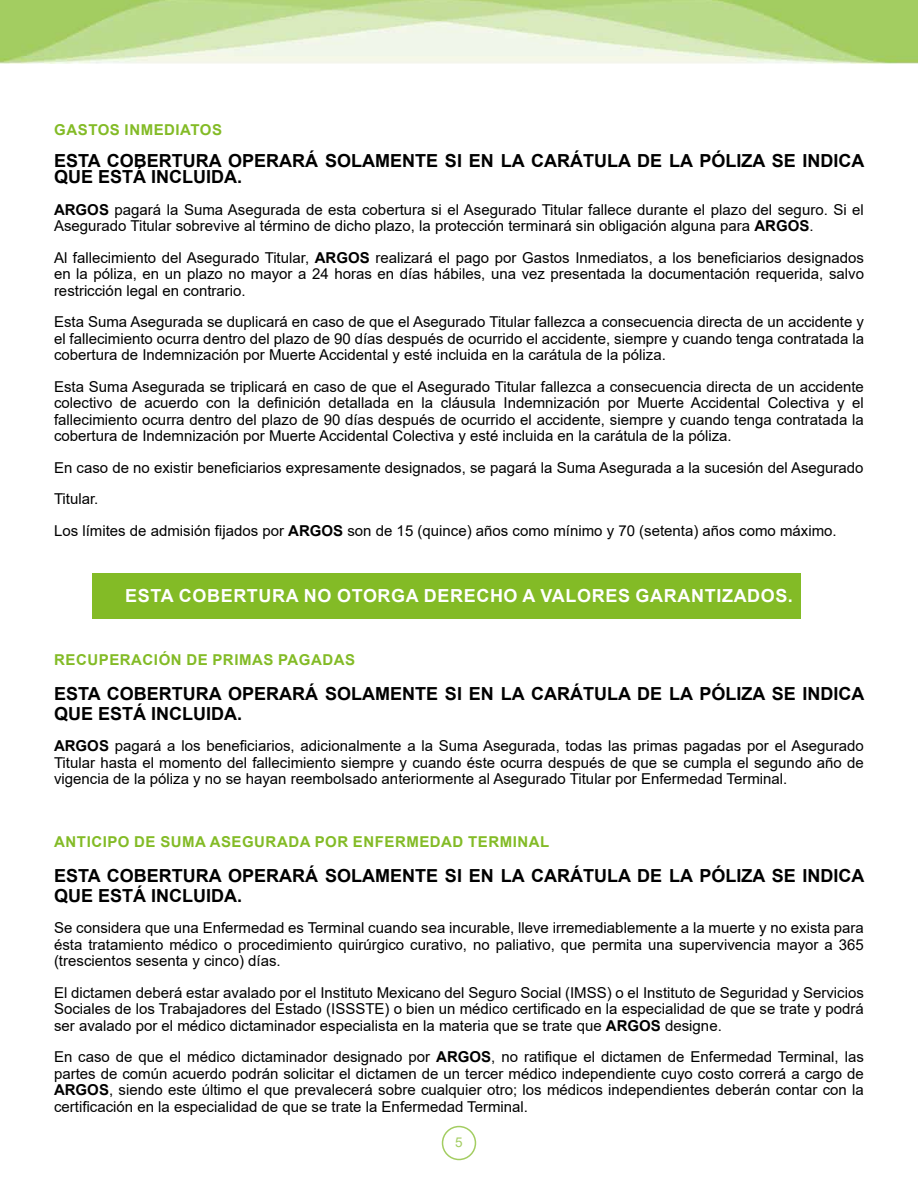
<style>
.page{position:relative;width:918px;height:1188px;background:#fff}
.page>*{position:absolute;margin:0;border:0;box-sizing:border-box;transform-origin:0 0}
.t1{font:700 18px/19.8px "Arial";color:#000}
.t2{font:700 18px "Arial";letter-spacing:.035em;color:#fff}
.t3{font:15px/16.5px "Arial";color:#000;text-align:justify}
.t4{font:700 15px "Arial";letter-spacing:.035em;color:#83bb26}
.t5{font:13.5px "Arial";color:#a3cd61}
.s1{font-weight:700}
</style>
<div class="page">
<img style="left:0;top:0;width:918px;height:64px">
<div style="left:442px;top:1126px;width:34px;height:34px;border:2px solid #a3cd61;border-radius:50%"></div>
<div style="left:92px;top:574px;width:708px;height:45px;background:#83bb26"></div>
<p class="t4" style="left:54px;top:119px;width:169px">GASTOS INMEDIATOS</p>
<p class="t1" style="left:54px;top:152px;width:812px;line-height:16.5px">ESTA COBERTURA OPERARÁ SOLAMENTE SI EN LA CARÁTULA DE LA PÓLIZA SE INDICA<br>QUE ESTÁ INCLUIDA.</p>
<p class="t3" style="left:54px;top:201px;width:811px"><span class="s1">ARGOS</span> pagará la Suma Asegurada de esta cobertura si el Asegurado Titular fallece durante el plazo del seguro. Si el<br>Asegurado Titular sobrevive al término de dicho plazo, la protección terminará sin obligación alguna para <span class="s1">ARGOS</span>.</p>
<p class="t3" style="left:54px;top:249px;width:812px">Al fallecimiento del Asegurado Titular, <span class="s1">ARGOS</span> realizará el pago por Gastos Inmediatos, a los beneficiarios designados en la póliza, en un plazo no mayor a 24 horas en días hábiles, una vez presentada la documentación requerida, salvo restricción legal en contrario.</p>
<p class="t3" style="left:54px;top:314px;width:812px">Esta Suma Asegurada se duplicará en caso de que el Asegurado Titular fallezca a consecuencia directa de un accidente y el fallecimiento ocurra dentro del plazo de 90 días después de ocurrido el accidente, siempre y cuando tenga contratada la cobertura de Indemnización por Muerte Accidental y esté incluida en la carátula de la póliza.</p>
<p class="t3" style="left:54px;top:378px;width:812px">Esta Suma Asegurada se triplicará en caso de que el Asegurado Titular fallezca a consecuencia directa de un accidente colectivo de acuerdo con la definición detallada en la cláusula Indemnización por Muerte Accidental Colectiva y el fallecimiento ocurra dentro del plazo de 90 días después de ocurrido el accidente, siempre y cuando tenga contratada la cobertura de Indemnización por Muerte Accidental Colectiva y esté incluida en la carátula de la póliza.</p>
<p class="t3" style="left:54px;top:452px;width:811px;line-height:31.5px;text-align:left">En caso de no existir beneficiarios expresamente designados, se pagará la Suma Asegurada a la sucesión del Asegurado<br>Titular.<br>Los límites de admisión fijados por <span class="s1">ARGOS</span> son de 15 (quince) años como mínimo y 70 (setenta) años como máximo.</p>
<p class="t2" style="left:125px;top:583px;width:669px">ESTA COBERTURA NO OTORGA DERECHO A VALORES GARANTIZADOS.</p>
<p class="t4" style="left:54px;top:649px;width:302px">RECUPERACIÓN DE PRIMAS PAGADAS</p>
<p class="t1" style="left:54px;top:684px;width:812px">ESTA COBERTURA OPERARÁ SOLAMENTE SI EN LA CARÁTULA DE LA PÓLIZA SE INDICA<br>QUE ESTÁ INCLUIDA.</p>
<p class="t3" style="left:54px;top:738px;width:811px"><span class="s1">ARGOS</span> pagará a los beneficiarios, adicionalmente a la Suma Asegurada, todas las primas pagadas por el Asegurado Titular hasta el momento del fallecimiento siempre y cuando éste ocurra después de que se cumpla el segundo año de vigencia de la póliza y no se hayan reembolsado anteriormente al Asegurado Titular por Enfermedad Terminal.</p>
<p class="t4" style="left:54px;top:831px;width:497px">ANTICIPO DE SUMA ASEGURADA POR ENFERMEDAD TERMINAL</p>
<p class="t1" style="left:54px;top:866px;width:812px">ESTA COBERTURA OPERARÁ SOLAMENTE SI EN LA CARÁTULA DE LA PÓLIZA SE INDICA<br>QUE ESTÁ INCLUIDA.</p>
<p class="t3" style="left:54px;top:920px;width:811px">Se considera que una Enfermedad es Terminal cuando sea incurable, lleve irremediablemente a la muerte y no exista para ésta tratamiento médico o procedimiento quirúrgico curativo, no paliativo, que permita una supervivencia mayor a 365 (trescientos sesenta y cinco) días.</p>
<p class="t3" style="left:54px;top:984px;width:811px">El dictamen deberá estar avalado por el Instituto Mexicano del Seguro Social (IMSS) o el Instituto de Seguridad y Servicios Sociales de los Trabajadores del Estado (ISSSTE) o bien un médico certificado en la especialidad de que se trate y podrá ser avalado por el médico dictaminador especialista en la materia que se trate que <span class="s1">ARGOS</span> designe.</p>
<p class="t3" style="left:54px;top:1049px;width:811px">En caso de que el médico dictaminador designado por <span class="s1">ARGOS</span>, no ratifique el dictamen de Enfermedad Terminal, las partes de común acuerdo podrán solicitar el dictamen de un tercer médico independiente cuyo costo correrá a cargo de <span class="s1">ARGOS</span>, siendo este último el que prevalecerá sobre cualquier otro; los médicos independientes deberán contar con la certificación en la especialidad de que se trate la Enfermedad Terminal.</p>
<p class="t5" style="left:455px;top:1133px;width:9px">5</p>
</div>
